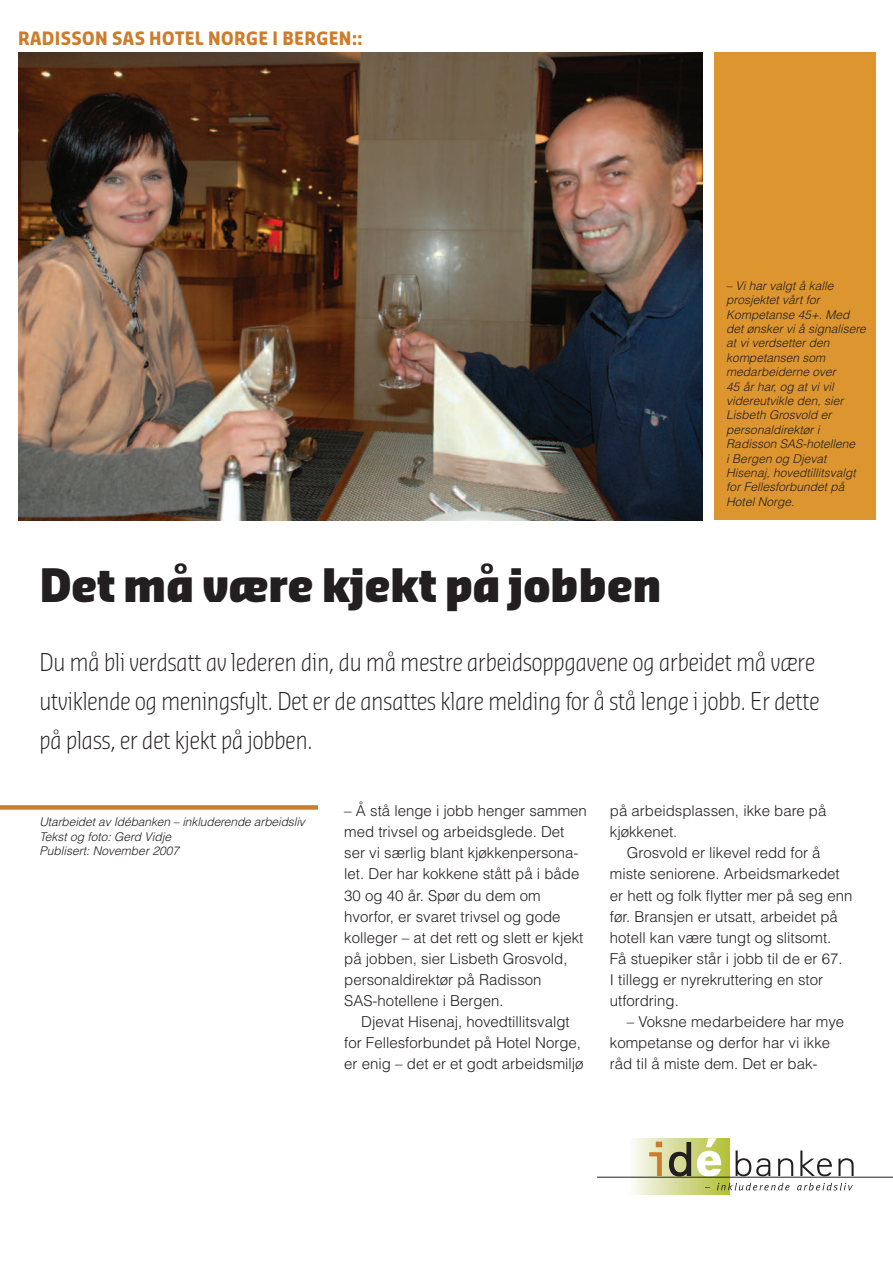
<style>
.page{position:relative;width:893px;height:1263px;background:#fff}
.page>*{position:absolute;margin:0;border:0;box-sizing:border-box;transform-origin:0 0}
.t1{font:900 45px "Sansa Con";color:#231f20}
.t2{font:300 24px/39px "Sansa Con";color:#231f20}
.t3{font:700 18px "Sansa Con";letter-spacing:.025em;color:#cd7b2c}
.t4{font:300 15px/21px "Helvetica";color:#231f20}
.t5{font:italic 300 12px/14.4px "Helvetica";color:#231f20}
</style>
<div class="page">
<img style="left:18px;top:52px;width:685px;height:468px">
<hr style="left:631px;top:1138px;width:1px;height:56px;background:#fcfcf9">
<hr style="left:632px;top:1138px;width:1px;height:56px;background:#fbfcf7">
<hr style="left:633px;top:1138px;width:1px;height:56px;background:#fafbf5">
<hr style="left:634px;top:1138px;width:1px;height:56px;background:#f9fbf2">
<hr style="left:635px;top:1138px;width:1px;height:56px;background:#f8f9f0">
<hr style="left:636px;top:1138px;width:1px;height:56px;background:#f7f9ed">
<hr style="left:637px;top:1138px;width:1px;height:56px;background:#f7f8ec">
<hr style="left:638px;top:1138px;width:1px;height:56px;background:#f6f8e9">
<hr style="left:639px;top:1138px;width:1px;height:56px;background:#f5f6e7">
<hr style="left:640px;top:1138px;width:1px;height:56px;background:#f4f6e5">
<hr style="left:641px;top:1138px;width:1px;height:56px;background:#f3f5e3">
<hr style="left:642px;top:1138px;width:1px;height:56px;background:#f2f5e0">
<hr style="left:643px;top:1138px;width:1px;height:56px;background:#f2f4de">
<hr style="left:644px;top:1138px;width:1px;height:56px;background:#f0f3dc">
<hr style="left:645px;top:1138px;width:1px;height:56px;background:#eff2d9">
<hr style="left:646px;top:1138px;width:1px;height:56px;background:#eff2d8">
<hr style="left:647px;top:1138px;width:1px;height:56px;background:#eef1d6">
<hr style="left:648px;top:1138px;width:1px;height:56px;background:#edf0d4">
<hr style="left:649px;top:1138px;width:1px;height:56px;background:#ecf0d2">
<hr style="left:650px;top:1138px;width:1px;height:56px;background:#ebefd0">
<hr style="left:651px;top:1138px;width:1px;height:56px;background:#eaeecd">
<hr style="left:652px;top:1138px;width:1px;height:56px;background:#e9edcc">
<hr style="left:653px;top:1138px;width:1px;height:56px;background:#e8edca">
<hr style="left:654px;top:1138px;width:1px;height:56px;background:#e7ecc8">
<hr style="left:655px;top:1138px;width:1px;height:56px;background:#e8ebc6">
<hr style="left:656px;top:1138px;width:1px;height:56px;background:#e7ebc3">
<hr style="left:657px;top:1138px;width:1px;height:56px;background:#e6eac2">
<hr style="left:658px;top:1138px;width:1px;height:56px;background:#e5eac0">
<hr style="left:659px;top:1138px;width:1px;height:56px;background:#e4e8be">
<hr style="left:660px;top:1138px;width:1px;height:56px;background:#e3e7bc">
<hr style="left:661px;top:1138px;width:1px;height:56px;background:#e2e7ba">
<hr style="left:662px;top:1138px;width:1px;height:56px;background:#e2e6b8">
<hr style="left:663px;top:1138px;width:1px;height:56px;background:#e2e6b6">
<hr style="left:664px;top:1138px;width:1px;height:56px;background:#e1e5b4">
<hr style="left:665px;top:1138px;width:1px;height:56px;background:#e1e5b2">
<hr style="left:666px;top:1138px;width:1px;height:56px;background:#e0e4b0">
<hr style="left:667px;top:1138px;width:1px;height:56px;background:#dfe3ad">
<hr style="left:668px;top:1138px;width:1px;height:56px;background:#dee2ac">
<hr style="left:669px;top:1138px;width:1px;height:56px;background:#dde2a9">
<hr style="left:670px;top:1138px;width:1px;height:56px;background:#dce1a8">
<hr style="left:671px;top:1138px;width:1px;height:56px;background:#dbe0a5">
<hr style="left:672px;top:1138px;width:1px;height:56px;background:#dbe0a3">
<hr style="left:673px;top:1138px;width:1px;height:56px;background:#dae0a3">
<hr style="left:674px;top:1138px;width:1px;height:56px;background:#d9dfa2">
<hr style="left:675px;top:1138px;width:1px;height:56px;background:#d8de9e">
<hr style="left:676px;top:1138px;width:1px;height:56px;background:#d7de9c">
<hr style="left:677px;top:1138px;width:1px;height:56px;background:#d7dd9b">
<hr style="left:678px;top:1138px;width:1px;height:56px;background:#d6dd99">
<hr style="left:679px;top:1138px;width:1px;height:56px;background:#d5db96">
<hr style="left:680px;top:1138px;width:1px;height:56px;background:#d4db94">
<hr style="left:681px;top:1138px;width:1px;height:56px;background:#d4db93">
<hr style="left:682px;top:1138px;width:1px;height:56px;background:#d3da91">
<hr style="left:683px;top:1138px;width:1px;height:56px;background:#d3d98f">
<hr style="left:684px;top:1138px;width:1px;height:56px;background:#d2d98c">
<hr style="left:685px;top:1138px;width:1px;height:56px;background:#d2d88a">
<hr style="left:686px;top:1138px;width:1px;height:56px;background:#d1d88b">
<hr style="left:687px;top:1138px;width:1px;height:56px;background:#d0d788">
<hr style="left:688px;top:1138px;width:1px;height:56px;background:#d0d787">
<hr style="left:689px;top:1138px;width:1px;height:56px;background:#cfd684">
<hr style="left:690px;top:1138px;width:1px;height:56px;background:#ced482">
<hr style="left:691px;top:1138px;width:1px;height:56px;background:#cdd480">
<hr style="left:692px;top:1138px;width:1px;height:56px;background:#cdd47f">
<hr style="left:693px;top:1138px;width:1px;height:56px;background:#ccd37d">
<hr style="left:694px;top:1138px;width:1px;height:56px;background:#cbd27b">
<hr style="left:695px;top:1138px;width:1px;height:56px;background:#cad279">
<hr style="left:696px;top:1138px;width:1px;height:56px;background:#c9d278">
<hr style="left:697px;top:1138px;width:1px;height:56px;background:#c9d175">
<hr style="left:698px;top:1138px;width:1px;height:56px;background:#c8d072">
<hr style="left:699px;top:1138px;width:1px;height:56px;background:#c8d070">
<hr style="left:700px;top:1138px;width:1px;height:56px;background:#c7d06e">
<hr style="left:701px;top:1138px;width:1px;height:56px;background:#c7cf6d">
<hr style="left:702px;top:1138px;width:1px;height:56px;background:#c6ce6a">
<hr style="left:703px;top:1138px;width:1px;height:56px;background:#c5ce69">
<hr style="left:704px;top:1138px;width:1px;height:56px;background:#c4ce67">
<hr style="left:705px;top:1138px;width:1px;height:56px;background:#c3cd65">
<hr style="left:706px;top:1138px;width:1px;height:56px;background:#c2cc62">
<hr style="left:707px;top:1138px;width:1px;height:56px;background:#c3cc61">
<hr style="left:708px;top:1138px;width:1px;height:56px;background:#c2cc5e">
<hr style="left:709px;top:1138px;width:1px;height:56px;background:#c1cb5b">
<hr style="left:710px;top:1138px;width:1px;height:56px;background:#c0ca5a">
<hr style="left:711px;top:1138px;width:1px;height:56px;background:#bfca57">
<hr style="left:712px;top:1138px;width:1px;height:56px;background:#beca56">
<hr style="left:713px;top:1138px;width:1px;height:56px;background:#bec953">
<hr style="left:714px;top:1138px;width:1px;height:56px;background:#bdc851">
<hr style="left:715px;top:1138px;width:1px;height:56px;background:#bcc84f">
<hr style="left:716px;top:1138px;width:1px;height:56px;background:#bbc84d">
<hr style="left:717px;top:1138px;width:1px;height:56px;background:#bac74b">
<hr style="left:718px;top:1138px;width:1px;height:56px;background:#bac649">
<hr style="left:719px;top:1138px;width:1px;height:56px;background:#b9c647">
<hr style="left:720px;top:1138px;width:1px;height:56px;background:#b8c546">
<hr style="left:721px;top:1138px;width:1px;height:56px;background:#b8c544">
<hr style="left:722px;top:1138px;width:1px;height:56px;background:#b7c442">
<hr style="left:723px;top:1138px;width:1px;height:56px;background:#b6c441">
<hr style="left:724px;top:1138px;width:1px;height:56px;background:#b5c43d">
<hr style="left:725px;top:1138px;width:1px;height:56px;background:#b5c43c">
<hr style="left:726px;top:1138px;width:1px;height:56px;background:#b5c33a">
<hr style="left:727px;top:1138px;width:1px;height:56px;background:#b4c239">
<hr style="left:728px;top:1138px;width:1px;height:56px;background:#b3c237">
<hr style="left:729px;top:1138px;width:1px;height:56px;background:#b3c236">
<svg style="left:649px;top:1141px;width:13px;height:34px"></svg>
<svg style="left:669px;top:1142px;width:22px;height:34px"></svg>
<svg style="left:697px;top:1138px;width:24px;height:38px"></svg>
<svg style="left:735px;top:1150px;width:35px;height:26px"></svg>
<svg style="left:778px;top:1158px;width:15px;height:17px"></svg>
<svg style="left:800px;top:1150px;width:32px;height:26px"></svg>
<svg style="left:838px;top:1158px;width:15px;height:17px"></svg>
<svg style="left:717px;top:1182px;width:72px;height:8px"></svg>
<svg style="left:797px;top:1182px;width:56px;height:8px"></svg>
<hr style="left:597px;top:1176px;width:296px;height:1px;background:#231f20">
<div style="left:715px;top:52px;width:161px;height:468px;background:#dd9530"></div>
<svg style="left:0;top:805px;width:318px;height:4px"></svg>
<p class="t3" style="left:18px;top:27px;width:346px">RADISSON SAS HOTEL NORGE I BERGEN::</p>
<h1 class="t1" style="left:39px;top:556px;width:623px">Det må være kjekt på jobben</h1>
<p class="t5" style="left:726px;top:278px;width:141px">– Vi har valgt å kalle prosjektet vårt for<br>Kompetanse 45+. Med det ønsker vi å signalisere at vi verdsetter den kompetansen som medarbeiderne over<br>45 år har, og at vi vil videreutvikle den, sier<br>Lisbeth Grosvold er personaldirektør i<br>Radisson SAS-hotellene<br>i Bergen og Djevat<br>Hisenaj, hovedtillitsvalgt for Fellesforbundet på<br>Hotel Norge.</p>
<h2 class="t2" style="left:39px;top:641px;width:781px">Du må bli verdsatt av lederen din, du må mestre arbeidsoppgavene og arbeidet må være utviklende og meningsfylt. Det er de ansattes klare melding for å stå lenge i jobb. Er dette på plass, er det kjekt på jobben.</h2>
<p class="t5" style="left:39px;top:814px;width:267px">Utarbeidet av Idébanken – inkluderende arbeidsliv<br>Tekst og foto: Gerd Vidje<br>Publisert: November 2007</p>
<p class="t4" style="left:344px;top:800px;width:244px">– Å stå lenge i jobb henger sammen med trivsel og arbeidsglede. Det ser vi særlig blant kjøkkenpersona&shy;let. Der har kokkene stått på i både<br>30 og 40 år. Spør du dem om hvorfor, er svaret trivsel og gode kolleger – at det rett og slett er kjekt på jobben, sier Lisbeth Grosvold, personaldirektør på Radisson<br>SAS-hotellene i Bergen.</p>
<p class="t4" style="left:344px;top:1010px;width:241px;text-align:center">Djevat Hisenaj, hovedtillitsvalgt<br>for Fellesforbundet på Hotel Norge, er enig – det er et godt arbeidsmiljø</p>
<p class="t4" style="left:610px;top:800px;width:218px">på arbeidsplassen, ikke bare på kjøkkenet.</p>
<p class="t4" style="left:610px;top:842px;width:244px;text-indent:17px">Grosvold er likevel redd for å miste seniorene. Arbeidsmarkedet er hett og folk flytter mer på seg enn før. Bransjen er utsatt, arbeidet på hotell kan være tungt og slitsomt.<br>Få stuepiker står i jobb til de er 67.<br>I tillegg er nyrekruttering en stor utfordring.</p>
<p class="t4" style="left:610px;top:1010px;width:236px;text-indent:17px">– Voksne medarbeidere har mye kompetanse og derfor har vi ikke råd til å miste dem. Det er bak-</p>
</div>
